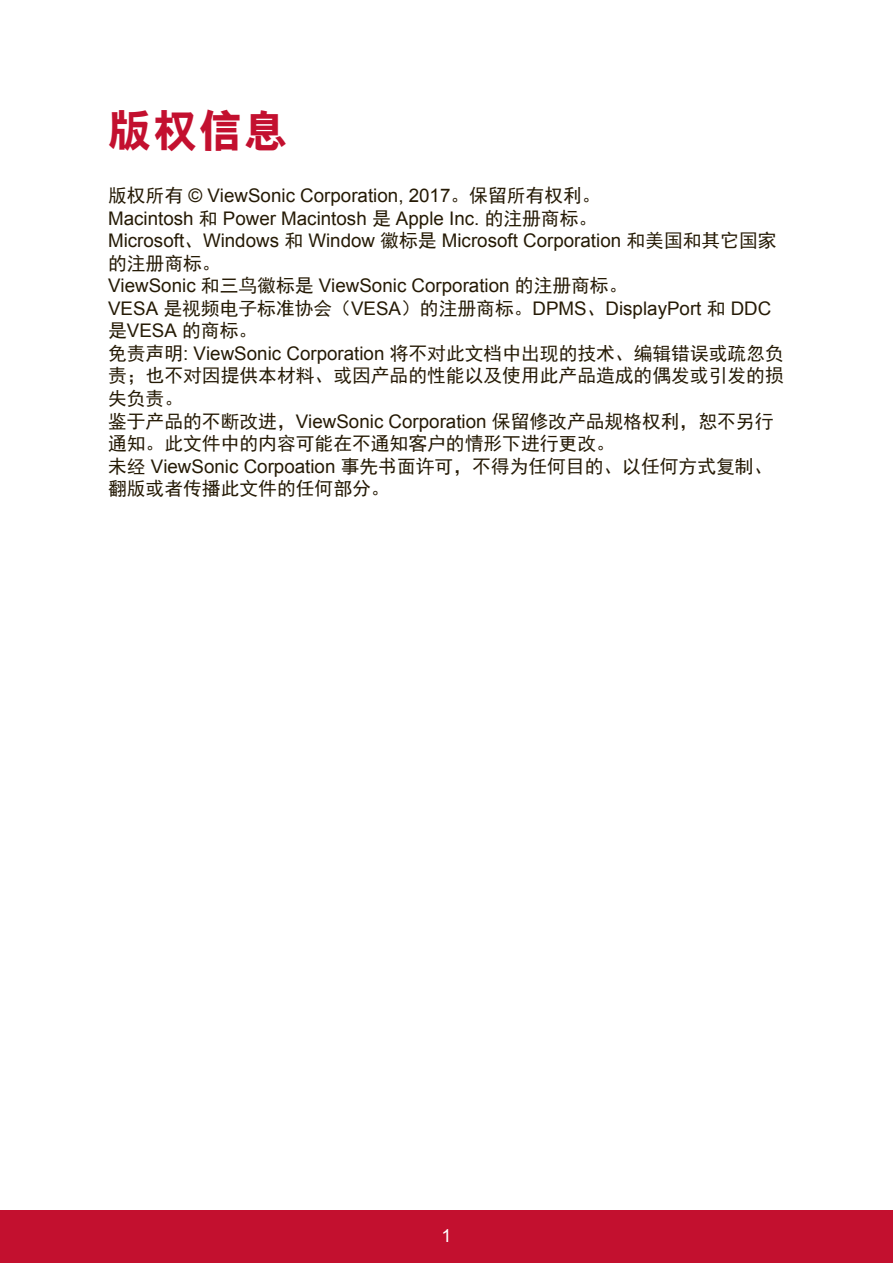
<style>
.page{position:relative;width:893px;height:1263px;background:#fff}
.page>*{position:absolute;margin:0;border:0;box-sizing:border-box;transform-origin:0 0}
.t1{font:45px "RS Cu Hei";color:#c3102f}
.t2{font:18.75px/22.5px "Sim Hei";color:#251a05}
.t3{font:18.75px/22.5px "Arial";color:#251a05}
.t4{font:18px "Arial";color:#fff}
.s1{font-family:"Sim Hei"}
.s2{font-family:"Arial"}
</style>
<div class="page">
<div style="left:0;top:1210px;width:892px;height:53px;background:#c3102f"></div>
<h1 class="t1" style="left:108px;top:108px;width:181px">版权信息</h1>
<p class="t3" style="left:108px;top:185px;width:669px"><span class="s1">版权所有</span> © ViewSonic Corporation, 2017<span class="s1">。保留所有权利。<br></span>Macintosh <span class="s1">和</span> Power Macintosh <span class="s1">是</span> Apple Inc. <span class="s1">的注册商标。<br></span>Microsoft<span class="s1">、</span>Windows <span class="s1">和</span> Window <span class="s1">徽标是</span> Microsoft Corporation <span class="s1">和美国和其它国家</span></p>
<p class="t2" style="left:108px;top:252px;width:114px">的注册商标。</p>
<p class="t3" style="left:108px;top:275px;width:664px">ViewSonic <span class="s1">和三鸟徽标是</span> ViewSonic Corporation <span class="s1">的注册商标。<br></span>VESA <span class="s1">是视频电子标准协会（</span>VESA<span class="s1">）的注册商标。</span>DPMS<span class="s1">、</span>DisplayPort <span class="s1">和</span> DDC</p>
<p class="t2" style="left:108px;top:320px;width:677px">是<span class="s2">VESA</span> 的商标。<br>免责声明<span class="s2">: ViewSonic Corporation</span> 将不对此文档中出现的技术、编辑错误或疏忽负责；也不对因提供本材料、或因产品的性能以及使用此产品造成的偶发或引发的损失负责。<br>鉴于产品的不断改进，<span class="s2">ViewSonic Corporation</span> 保留修改产品规格权利，恕不另行通知。此文件中的内容可能在不通知客户的情形下进行更改。<br>未经 <span class="s2">ViewSonic Corpoation</span> 事先书面许可，不得为任何目的、以任何方式复制、翻版或者传播此文件的任何部分。</p>
<p class="t4" style="left:441px;top:1223px;width:12px">1</p>
</div>
